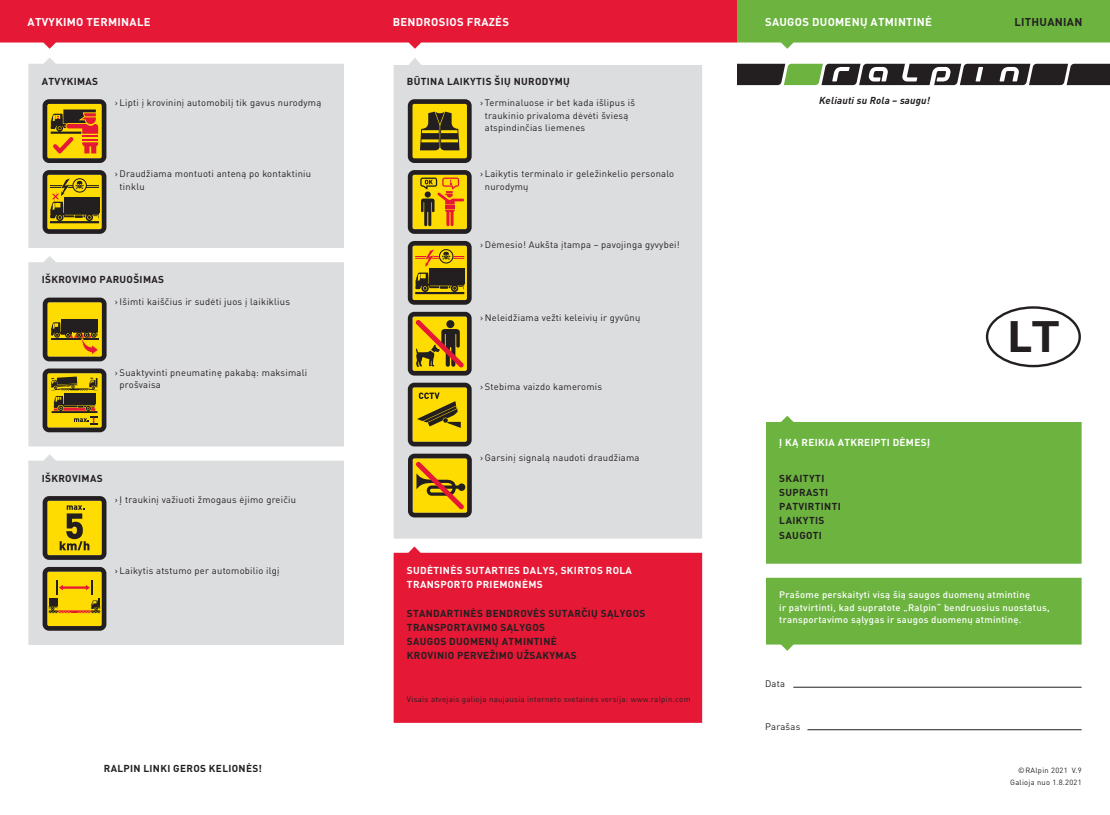
<style>
.page{position:relative;width:1110px;height:815px;background:#fff}
.page>*{position:absolute;margin:0;border:0;box-sizing:border-box;transform-origin:0 0}
.t1{font:700 43.75px "Univers BQ";color:#231f20}
.t2{font:700 11.25px "DIN Pro";letter-spacing:.025em;color:#fff}
.t3{font:700 11.25px "DIN Pro";letter-spacing:.025em;color:#231f20}
.t4{font:700 10px/14.1px "DIN Pro";letter-spacing:.035em;color:#231f20}
.t5{font:700 10px/14.1px "DIN Pro";letter-spacing:.035em;color:#fff}
.t6{font:italic 700 10px "DIN Pro";letter-spacing:.02em;color:#231f20}
.t7{font:9.38px/12.5px "DIN Pro";letter-spacing:.025em;color:#231f20}
.t8{font:500 9.38px/12.5px "DIN Pro";letter-spacing:.025em;color:#fff}
.t9{font:7.75px "DIN Pro";letter-spacing:.04em;color:#231f20}
.t10{font:7.5px/11.9px "DIN Pro";letter-spacing:.04em;color:#231f20;text-align:right}
</style>
<div class="page">
<div style="left:393px;top:58px;width:309px;height:481px;background:#dcdddf"></div>
<svg style="left:0;top:0;width:1109px;height:49px;background:#c56352"></svg>
<svg style="left:737px;top:64px;width:372px;height:21px;background:#4b4f45"></svg>
<svg style="left:407px;top:170px;width:64px;height:64px;background:#b08a17"></svg>
<svg style="left:407px;top:383px;width:64px;height:63px;background:#ab9412"></svg>
<svg style="left:407px;top:241px;width:64px;height:64px;background:#8b7519"></svg>
<hr style="left:807px;top:729px;width:274px;height:1px;background:#231f20">
<hr style="left:793px;top:687px;width:288px;height:1px;background:#231f20">
<svg style="left:407px;top:99px;width:64px;height:64px;background:#917e15"></svg>
<div style="left:985px;top:306px;width:95px;height:61px;border:2px solid #231f20;border-radius:50%"></div>
<div style="left:28px;top:58px;width:316px;height:190px;background:#dcdddf"></div>
<div style="left:28px;top:256px;width:316px;height:190px;background:#dcdddf"></div>
<div style="left:28px;top:454px;width:316px;height:191px;background:#dcdddf"></div>
<svg style="left:43px;top:99px;width:63px;height:64px;background:#a57419"></svg>
<svg style="left:43px;top:496px;width:63px;height:64px;background:#ab9410"></svg>
<svg style="left:43px;top:170px;width:63px;height:64px;background:#857316"></svg>
<svg style="left:43px;top:369px;width:63px;height:63px;background:#8d7715"></svg>
<svg style="left:43px;top:567px;width:63px;height:64px;background:#b79811"></svg>
<svg style="left:407px;top:312px;width:64px;height:64px;background:#a27f19"></svg>
<div style="left:446px;top:320px;width:8px;height:8px;background:#231f20;border-radius:50%"></div>
<svg style="left:766px;top:578px;width:315px;height:73px;background:#78ba4f"></svg>
<div style="left:393px;top:546px;width:309px;height:177px;background:#e51836"></div>
<div style="left:766px;top:416px;width:315px;height:148px;background:#6cb43f"></div>
<svg style="left:43px;top:298px;width:63px;height:63px;background:#9b8213"></svg>
<svg style="left:408px;top:454px;width:63px;height:63px;background:#b18c13"></svg>
<p class="t2" style="left:28px;top:12px;width:124px">ATVYKIMO TERMINALE</p>
<p class="t4" style="left:42px;top:73px;width:58px">ATVYKIMAS</p>
<p class="t7" style="left:115px;top:96px;width:208px">› Lipti į krovininį automobilį tik gavus nurodymą</p>
<p class="t7" style="left:120px;top:167px;width:193px;text-indent:-5px">› Draudžiama montuoti anteną po kontaktiniu tinklu</p>
<p class="t4" style="left:42px;top:272px;width:124px">IŠKROVIMO PARUOŠIMAS</p>
<p class="t7" style="left:115px;top:294px;width:177px">› Išimti kaiščius ir sudėti juos į laikiklius</p>
<p class="t7" style="left:120px;top:365px;width:189px;text-indent:-5px">› Suaktyvinti pneumatinę pakabą: maksimali prošvaisa</p>
<p class="t4" style="left:42px;top:470px;width:62px">IŠKROVIMAS</p>
<p class="t7" style="left:115px;top:493px;width:183px">› Į traukinį važiuoti žmogaus ėjimo greičiu</p>
<p class="t7" style="left:115px;top:564px;width:166px">› Laikytis atstumo per automobilio ilgį</p>
<p class="t4" style="left:104px;top:761px;width:160px">RALPIN LINKI GEROS KELIONĖS!</p>
<p class="t2" style="left:392px;top:12px;width:118px">BENDROSIOS FRAZĖS</p>
<p class="t2" style="left:764px;top:12px;width:168px">SAUGOS DUOMENŲ ATMINTINĖ</p>
<p class="t4" style="left:407px;top:73px;width:164px">BŪTINA LAIKYTIS ŠIŲ NURODYMŲ</p>
<p class="t7" style="left:484px;top:96px;width:152px;text-indent:-5px">› Terminaluose ir bet kada išlipus iš traukinio privaloma dėvėti šviesą atspindinčias liemenes</p>
<p class="t7" style="left:484px;top:167px;width:191px;text-indent:-5px">› Laikytis terminalo ir geležinkelio personalo nurodymų</p>
<p class="t7" style="left:480px;top:238px;width:201px">› Dėmesio! Aukšta įtampa – pavojinga gyvybei!</p>
<p class="t7" style="left:480px;top:310px;width:162px">› Neleidžiama vežti keleivių ir gyvūnų</p>
<p class="t7" style="left:480px;top:379px;width:123px">› Stebima vaizdo kameromis</p>
<p class="t7" style="left:480px;top:450px;width:161px">› Garsinį signalą naudoti draudžiama</p>
<p class="t6" style="left:818px;top:92px;width:113px">Keliauti su Rola – saugu!</p>
<p class="t5" style="left:779px;top:435px;width:152px">Į KĄ REIKIA ATKREIPTI DĖMESĮ</p>
<p class="t4" style="left:779px;top:470px;width:63px">SKAITYTI<br>SUPRASTI<br>PATVIRTINTI<br>LAIKYTIS<br>SAUGOTI</p>
<p class="t3" style="left:1013px;top:12px;width:69px">LITHUANIAN</p>
<h1 class="t1" style="left:1007px;top:312px;width:53px">LT</h1>
<p class="t5" style="left:407px;top:562px;width:226px">SUDĖTINĖS SUTARTIES DALYS, SKIRTOS ROLA<br>TRANSPORTO PRIEMONĖMS</p>
<p class="t4" style="left:407px;top:605px;width:240px">STANDARTINĖS BENDROVĖS SUTARČIŲ SĄLYGOS<br>TRANSPORTAVIMO SĄLYGOS<br>SAUGOS DUOMENŲ ATMINTINĖ<br>KROVINIO PERVEŽIMO UŽSAKYMAS</p>
<p class="t9" style="left:407px;top:693px;width:285px">Visais atvejais galioja naujausia interneto svetainės versija: www.ralpin.com</p>
<p class="t8" style="left:779px;top:588px;width:272px">Prašome perskaityti visą šią saugos duomenų atmintinę<br>ir patvirtinti, kad supratote „Ralpin“ bendruosius nuostatus, transportavimo sąlygas ir saugos duomenų atmintinę.</p>
<p class="t7" style="left:764px;top:677px;width:21px">Data</p>
<p class="t7" style="left:764px;top:719px;width:37px">Parašas</p>
<p class="t10" style="left:1009px;top:764px;width:73px">©RAlpin 2021 V.9<br>Galioja nuo 1.8.2021</p>
</div>
